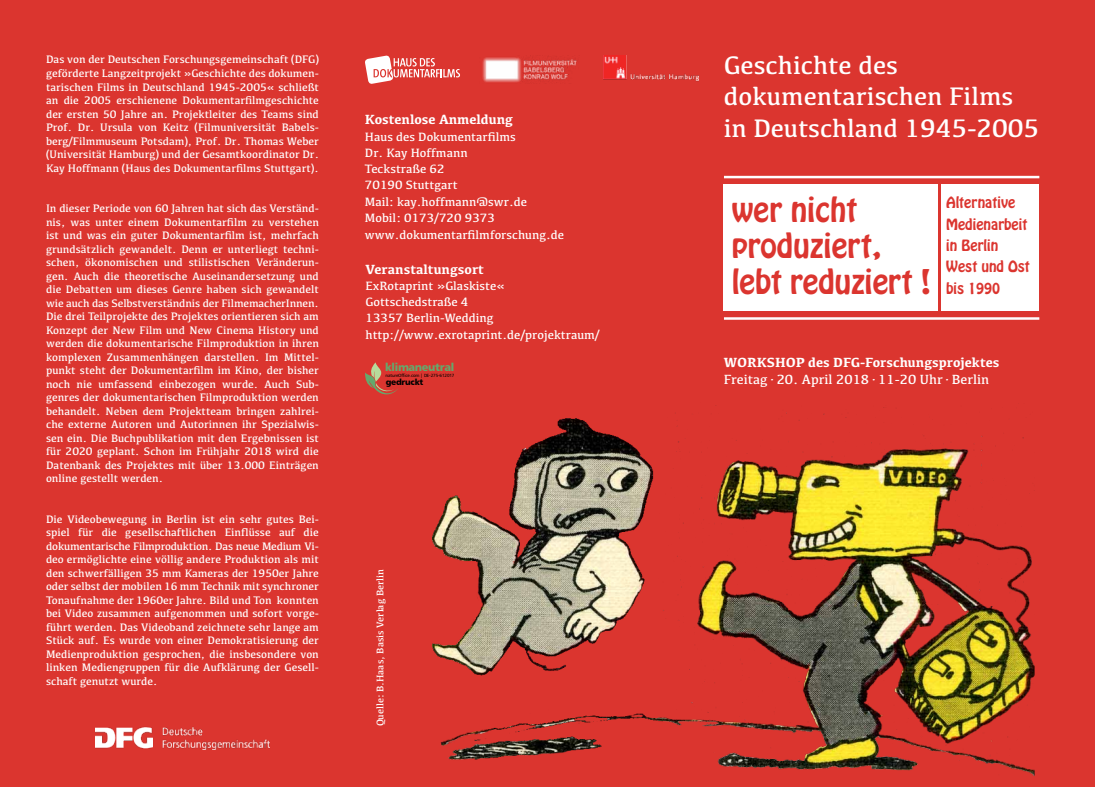
<style>
.page{position:relative;width:1095px;height:787px;background:#db352f}
.page>*{position:absolute;margin:0;border:0;box-sizing:border-box;transform-origin:0 0}
.t1{font:30px/36px "Hobo Std";color:#db352f}
.t2{font:26.25px/31.5px "Kefa";color:#fff}
.t3{font:700 13.75px "Kefa";color:#fff}
.t4{font:13.75px/21.2px "Hobo Std";color:#db352f}
.t5{font:13.75px "Kefa";color:#fff}
.t6{font:12.5px/16.2px "Kefa";color:#fff}
.t7{font:11.25px/13.5px "Kefa";color:#fff;text-align:justify}
.t8{font:11.12px "Humanist 777 BT Black B";letter-spacing:-.03em;color:#65a86c}
.t9{font:10px "Kefa";color:#fff}
.t10{font:8.5px "Humanist 777 BT Black B";letter-spacing:-.03em;color:#000}
.t11{font:4.5px "Humanist 777 BT Roman B";letter-spacing:-.03em;color:#000}
</style>
<div class="page">
<img style="left:662px;top:405px;width:373px;height:371px">
<img style="left:433px;top:418px;width:229px;height:342px">
<div style="left:724px;top:184px;width:214px;height:127px;background:#fff"></div>
<div style="left:941px;top:184px;width:98px;height:127px;background:#fff"></div>
<hr style="left:724px;top:176px;width:315px;height:2px;background:#fff">
<hr style="left:724px;top:317px;width:315px;height:3px;background:#fff">
<svg style="left:365px;top:56px;width:95px;height:28px"></svg>
<img style="left:482px;top:55px;width:95px;height:27px">
<img style="left:603px;top:56px;width:95px;height:26px">
<img style="left:96px;top:726px;width:173px;height:23px">
<svg style="left:365px;top:362px;width:33px;height:32px"></svg>
<p class="t7" style="left:46px;top:53px;width:274px">Das von der Deutschen Forschungsgemeinschaft (DFG) geförderte Langzeitprojekt »Geschichte des dokumen&shy;tarischen Films in Deutschland 1945-2005« schließt an die 2005 erschienene Dokumentarfilmgeschichte der ersten 50 Jahre an. Projektleiter des Teams sind Prof. Dr. Ursula von Keitz (Filmuniversität Babels&shy;berg/Filmmuseum Potsdam), Prof. Dr. Thomas Weber (Universität Hamburg) und der Gesamtkoordinator Dr.<br>Kay Hoffmann (Haus des Dokumentarfilms Stuttgart).</p>
<p class="t7" style="left:46px;top:201px;width:274px">In dieser Periode von 60 Jahren hat sich das Verständ&shy;nis, was unter einem Dokumentarfilm zu verstehen ist und was ein guter Dokumentarfilm ist, mehrfach grundsätzlich gewandelt. Denn er unterliegt techni&shy;schen, ökonomischen und stilistischen Veränderun&shy;gen. Auch die theoretische Auseinandersetzung und die Debatten um dieses Genre haben sich gewandelt wie auch das Selbstverständnis der FilmemacherInnen.<br>Die drei Teilprojekte des Projektes orientieren sich am Konzept der New Film und New Cinema History und werden die dokumentarische Filmproduktion in ihren komplexen Zusammenhängen darstellen. Im Mittel&shy;punkt steht der Dokumentarfilm im Kino, der bisher noch nie umfassend einbezogen wurde. Auch Sub&shy;genres der dokumentarischen Filmproduktion werden behandelt. Neben dem Projektteam bringen zahlrei&shy;che externe Autoren und Autorinnen ihr Spezialwis&shy;sen ein. Die Buchpublikation mit den Ergebnissen ist für 2020 geplant. Schon im Frühjahr 2018 wird die Datenbank des Projektes mit über 13.000 Einträgen online gestellt werden.</p>
<p class="t7" style="left:46px;top:512px;width:274px">Die Videobewegung in Berlin ist ein sehr gutes Bei&shy;spiel für die gesellschaftlichen Einflüsse auf die dokumentarische Filmproduktion. Das neue Medium Vi&shy;deo ermöglichte eine völlig andere Produktion als mit den schwerfälligen 35 mm Kameras der 1950er Jahre oder selbst der mobilen 16 mm Technik mit synchroner Tonaufnahme der 1960er Jahre. Bild und Ton konnten bei Video zusammen aufgenommen und sofort vorge&shy;führt werden. Das Videoband zeichnete sehr lange am Stück auf. Es wurde von einer Demokratisierung der Medienproduktion gesprochen, die insbesondere von linken Mediengruppen für die Aufklärung der Gesell&shy;schaft genutzt wurde.</p>
<p class="t3" style="left:365px;top:111px;width:150px">Kostenlose Anmeldung</p>
<p class="t6" style="left:365px;top:128px;width:164px">Haus des Dokumentarfilms<br>Dr. Kay Hoffmann<br>Teckstraße 62<br>70190 Stuttgart<br>Mail: kay.hoffmann@swr.de<br>Mobil: 0173/720 9373</p>
<p class="t6" style="left:365px;top:227px;width:201px">www.dokumentarfilmforschung.de</p>
<p class="t3" style="left:365px;top:260px;width:120px">Veranstaltungsort</p>
<p class="t6" style="left:365px;top:277px;width:236px">ExRotaprint »Glaskiste«<br>Gottschedstraße 4<br>13357 Berlin-Wedding http://www.exrotaprint.de/projektraum/</p>
<p class="t8" style="left:385px;top:360px;width:71px">klimaneutral</p>
<p class="t11" style="left:386px;top:372px;width:70px">natureOffice.com | DE-275-612017</p>
<p class="t10" style="left:386px;top:377px;width:39px">gedruckt</p>
<p class="t9" style="left:374px;top:726px;width:159px;rotate:-90deg">Quelle: B.Haas, Basis Verlag Berlin</p>
<h2 class="t2" style="left:724px;top:49px;width:317px">Geschichte des dokumentarischen Films in Deutschland 1945-2005</h2>
<h1 class="t1" style="left:732px;top:192px;width:201px">wer nicht produziert, lebt reduziert !</h1>
<p class="t4" style="left:946px;top:192px;width:85px">Alternative<br>Medienarbeit in Berlin<br>West und Ost bis 1990</p>
<p class="t3" style="left:724px;top:353px;width:277px">WORKSHOP des DFG-Forschungsprojektes</p>
<p class="t5" style="left:724px;top:371px;width:267px">Freitag · 20. April 2018 · 11-20 Uhr · Berlin</p>
</div>
